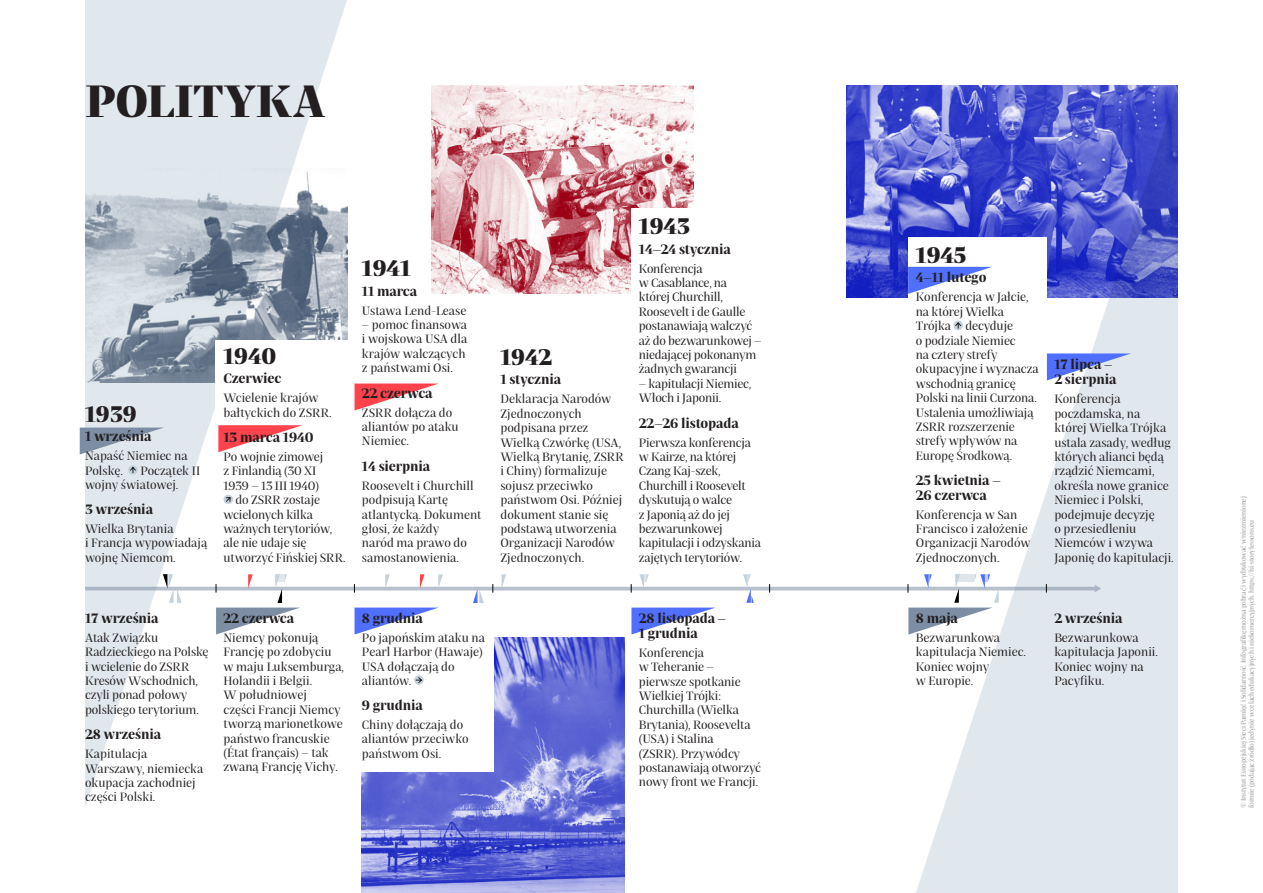
<style>
.page{position:relative;width:1263px;height:893px;background:#fff}
.page>*{position:absolute;margin:0;border:0;box-sizing:border-box;transform-origin:0 0}
.t1{font:800 45px "Praho Pro";letter-spacing:.005em;color:#231f20}
.t2{font:800 22.5px "Praho Pro";color:#231f20}
.t3{font:700 13.5px/15px "Praho Pro";letter-spacing:-.01em;color:#231f20}
.t4{font:12px/14.4px "Praho Pro";color:#231f20}
.t5{font:12px/14.4px "Praho Pro";letter-spacing:-.02em;color:#231f20}
.t6{font:6.75px/8.1px "Praho Pro";letter-spacing:-.025em;color:#939598}
</style>
<div class="page">
<svg style="left:85px;top:0;width:262px;height:807px;fill:#e1e8ed"></svg>
<svg style="left:916px;top:298px;width:262px;height:595px;fill:#e1e8ed"></svg>
<hr style="left:85px;top:587px;width:1011px;height:3px;background:#7d8da4">
<svg style="left:1095px;top:585px;width:6px;height:7px"></svg>
<svg style="left:163px;top:574px;width:19px;height:29px"></svg>
<svg style="left:385px;top:574px;width:5px;height:14px"></svg>
<svg style="left:420px;top:574px;width:5px;height:14px"></svg>
<svg style="left:438px;top:574px;width:5px;height:14px"></svg>
<svg style="left:502px;top:574px;width:4px;height:14px"></svg>
<svg style="left:473px;top:589px;width:11px;height:14px"></svg>
<svg style="left:639px;top:574px;width:10px;height:14px"></svg>
<svg style="left:743px;top:574px;width:11px;height:29px"></svg>
<img style="left:85px;top:169px;width:262px;height:214px">
<img style="left:362px;top:638px;width:262px;height:255px">
<img style="left:431px;top:85px;width:262px;height:209px">
<img style="left:847px;top:85px;width:331px;height:213px">
<div style="left:908px;top:237px;width:139px;height:98px;background:#fff"></div>
<div style="left:631px;top:208px;width:139px;height:98px;background:#fff"></div>
<div style="left:285px;top:629px;width:208px;height:143px;background:#fff"></div>
<div style="left:216px;top:340px;width:208px;height:150px;background:#fff"></div>
<svg style="left:80px;top:397px;width:223px;height:57px"></svg>
<svg style="left:216px;top:574px;width:84px;height:60px"></svg>
<svg style="left:355px;top:608px;width:82px;height:26px"></svg>
<svg style="left:631px;top:608px;width:83px;height:26px"></svg>
<svg style="left:908px;top:267px;width:84px;height:27px"></svg>
<svg style="left:908px;top:574px;width:91px;height:60px"></svg>
<svg style="left:1047px;top:353px;width:84px;height:27px;background:#9cadf7"></svg>
<svg style="left:355px;top:384px;width:82px;height:26px"></svg>
<svg style="left:414px;top:675px;width:10px;height:10px"></svg>
<svg style="left:415px;top:676px;width:8px;height:8px"></svg>
<div style="left:128px;top:465px;width:10px;height:10px;background:#cdd9e2;border-radius:50%"></div>
<svg style="left:129px;top:466px;width:8px;height:8px"></svg>
<svg style="left:223px;top:494px;width:11px;height:11px"></svg>
<svg style="left:953px;top:321px;width:10px;height:9px"></svg>
<svg style="left:954px;top:322px;width:8px;height:7px"></svg>
<h1 class="t1" style="left:86px;top:60px;width:241px">POLITYKA</h1>
<h2 class="t2" style="left:85px;top:393px;width:53px">1939</h2>
<p class="t3" style="left:85px;top:428px;width:68px">1 września</p>
<p class="t4" style="left:85px;top:448px;width:104px">Napaść Niemiec na<br>Polskę.</p>
<p class="t4" style="left:85px;top:462px;width:117px;text-indent:55px">Początek II wojny światowej.</p>
<p class="t3" style="left:85px;top:501px;width:70px">3 września</p>
<p class="t4" style="left:85px;top:520px;width:124px">Wielka Brytania<br>i Francja wypowiadają wojnę Niemcom.</p>
<h2 class="t2" style="left:223px;top:335px;width:54px">1940</h2>
<p class="t3" style="left:223px;top:370px;width:59px">Czerwiec</p>
<p class="t4" style="left:223px;top:390px;width:110px">Wcielenie krajów bałtyckich do ZSRR.</p>
<p class="t3" style="left:223px;top:429px;width:92px">13 marca 1940</p>
<p class="t4" style="left:223px;top:448px;width:101px">Po wojnie zimowej</p>
<p class="t4" style="left:223px;top:463px;width:94px">z Finlandią (30 XI</p>
<p class="t4" style="left:223px;top:477px;width:97px">1939 – 13 III 1940)</p>
<p class="t4" style="left:235px;top:492px;width:86px">do ZSRR zostaje</p>
<p class="t4" style="left:223px;top:506px;width:91px">wcielonych kilka</p>
<p class="t4" style="left:223px;top:520px;width:110px">ważnych terytoriów,</p>
<p class="t4" style="left:223px;top:535px;width:84px">ale nie udaje się</p>
<p class="t4" style="left:223px;top:549px;width:124px">utworzyć Fińskiej SRR.</p>
<h2 class="t2" style="left:362px;top:248px;width:50px">1941</h2>
<p class="t3" style="left:362px;top:282px;width:57px">11 marca</p>
<p class="t4" style="left:362px;top:302px;width:106px">Ustawa Lend-Lease</p>
<p class="t4" style="left:362px;top:316px;width:107px">– pomoc finansowa i wojskowa USA dla krajów walczących z państwami Osi.</p>
<p class="t3" style="left:362px;top:384px;width:72px">22 czerwca</p>
<p class="t4" style="left:362px;top:404px;width:98px">ZSRR dołącza do aliantów po ataku<br>Niemiec.</p>
<p class="t3" style="left:362px;top:457px;width:70px">14 sierpnia</p>
<p class="t4" style="left:362px;top:477px;width:121px">Roosevelt i Churchill podpisują Kartę atlantycką. Dokument głosi, że każdy<br>naród ma prawo do samostanowienia.</p>
<h2 class="t2" style="left:500px;top:336px;width:53px">1942</h2>
<p class="t3" style="left:500px;top:371px;width:62px">1 stycznia</p>
<p class="t4" style="left:500px;top:391px;width:125px">Deklaracja Narodów<br>Zjednoczonych podpisana przez<br>Wielką Czwórkę (USA,<br>Wielką Brytanię, ZSRR i Chiny) formalizuje sojusz przeciwko państwom Osi. Później dokument stanie się podstawą utworzenia<br>Organizacji Narodów<br>Zjednoczonych.</p>
<h2 class="t2" style="left:639px;top:206px;width:53px">1943</h2>
<p class="t3" style="left:639px;top:240px;width:93px">14–24 stycznia</p>
<p class="t5" style="left:639px;top:260px;width:124px">Konferencja<br>w Casablance, na<br>której Churchill,<br>Roosevelt i de Gaulle postanawiają walczyć aż do bezwarunkowej – niedającej pokonanym żadnych gwarancji</p>
<p class="t5" style="left:639px;top:375px;width:114px">– kapitulacji Niemiec,<br>Włoch i Japonii.</p>
<p class="t3" style="left:639px;top:414px;width:101px">22–26 listopada</p>
<p class="t5" style="left:639px;top:434px;width:124px">Pierwsza konferencja w Kairze, na której<br>Czang Kaj-szek,<br>Churchill i Roosevelt dyskutują o walce<br>z Japonią aż do jej bezwarunkowej kapitulacji i odzyskania zajętych terytoriów.</p>
<p class="t3" style="left:85px;top:609px;width:75px">17 września</p>
<p class="t4" style="left:85px;top:629px;width:125px">Atak Związku<br>Radzieckiego na Polskę i wcielenie do ZSRR<br>Kresów Wschodnich, czyli ponad połowy polskiego terytorium.</p>
<p class="t3" style="left:85px;top:726px;width:78px">28 września</p>
<p class="t4" style="left:85px;top:746px;width:120px">Kapitulacja<br>Warszawy, niemiecka okupacja zachodniej części Polski.</p>
<p class="t3" style="left:223px;top:609px;width:72px">22 czerwca</p>
<p class="t4" style="left:223px;top:629px;width:122px">Niemcy pokonują<br>Francję po zdobyciu w maju Luksemburga,<br>Holandii i Belgii.<br>W południowej<br>części Francji Niemcy tworzą marionetkowe państwo francuskie (État français) – tak zwaną Francję Vichy.</p>
<p class="t3" style="left:362px;top:609px;width:62px">8 grudnia</p>
<p class="t4" style="left:362px;top:629px;width:124px">Po japońskim ataku na<br>Pearl Harbor (Hawaje)<br>USA dołączają do aliantów.</p>
<p class="t3" style="left:362px;top:696px;width:62px">9 grudnia</p>
<p class="t4" style="left:362px;top:716px;width:108px">Chiny dołączają do aliantów przeciwko państwom Osi.</p>
<p class="t3" style="left:639px;top:609px;width:89px">28 listopada –<br>1 grudnia</p>
<p class="t4" style="left:639px;top:644px;width:124px">Konferencja<br>w Teheranie – pierwsze spotkanie<br>Wielkiej Trójki:<br>Churchilla (Wielka<br>Brytania), Roosevelta (USA) i Stalina<br>(ZSRR). Przywódcy postanawiają otworzyć nowy front we Francji.</p>
<h2 class="t2" style="left:916px;top:234px;width:52px">1945</h2>
<p class="t3" style="left:916px;top:269px;width:72px">4–11 lutego</p>
<p class="t4" style="left:916px;top:289px;width:124px">Konferencja w Jałcie, na której Wielka<br>Trójka decyduje<br>o podziale Niemiec<br>na cztery strefy okupacyjne i wyznacza wschodnią granicę<br>Polski na linii Curzona.<br>Ustalenia umożliwiają<br>ZSRR rozszerzenie strefy wpływów na<br>Europę Środkową.</p>
<p class="t3" style="left:916px;top:471px;width:86px">25 kwietnia –<br>26 czerwca</p>
<p class="t4" style="left:916px;top:506px;width:116px">Konferencja w San<br>Francisco i założenie<br>Organizacji Narodów<br>Zjednoczonych.</p>
<p class="t3" style="left:1054px;top:356px;width:64px">17 lipca –<br>2 sierpnia</p>
<p class="t4" style="left:1054px;top:391px;width:121px">Konferencja poczdamska, na której Wielka Trójka ustala zasady, według których alianci będą rządzić Niemcami, określa nowe granice<br>Niemiec i Polski, podejmuje decyzję<br>o przesiedleniu<br>Niemców i wzywa<br>Japonię do kapitulacji.</p>
<p class="t3" style="left:916px;top:609px;width:44px">8 maja</p>
<p class="t4" style="left:916px;top:629px;width:112px">Bezwarunkowa kapitulacja Niemiec.<br>Koniec wojny<br>w Europie.</p>
<p class="t3" style="left:1054px;top:609px;width:70px">2 września</p>
<p class="t4" style="left:1054px;top:629px;width:105px">Bezwarunkowa kapitulacja Japonii.<br>Koniec wojny na<br>Pacyfiku.</p>
<p class="t6" style="left:1239px;top:808px;width:313px;rotate:-90deg">© Instytut Europejskiej Sieci Pamięć i Solidarność. Infografikę można pobrać i wydrukować w niezmienionej formie (podając źródło) jedynie w celach edukacyjnych i niekomercyjnych. https://hi-storylessons.eu</p>
</div>
